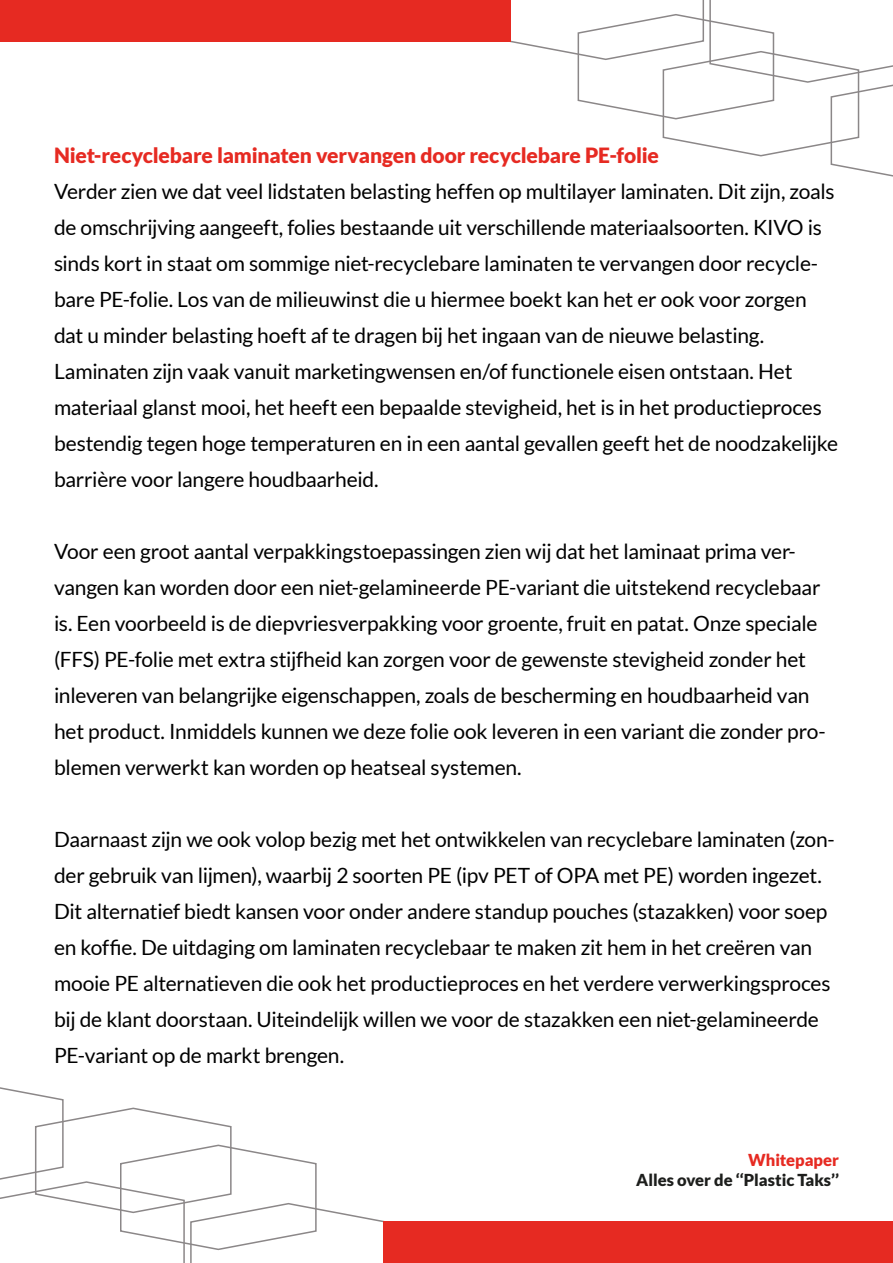
<style>
.page{position:relative;width:893px;height:1263px;background:#fff}
.page>*{position:absolute;margin:0;border:0;box-sizing:border-box;transform-origin:0 0}
.t1{font:21px/36px "Lato";letter-spacing:-.01em;color:#000}
.t2{font:900 21px "Lato";letter-spacing:-.01em;color:#e62a22}
.t3{font:900 16.5px "Lato";color:#1d1e1c}
.t4{font:900 16.5px "Lato";letter-spacing:-.005em;color:#e62a22}
</style>
<div class="page">
<svg style="left:510px;top:0;width:383px;height:177px"></svg>
<svg style="left:0;top:1087px;width:384px;height:176px"></svg>
<div style="left:0;top:0;width:510px;height:42px;background:#e62a22"></div>
<div style="left:384px;top:1221px;width:509px;height:42px;background:#e62a22"></div>
<p class="t2" style="left:54px;top:143px;width:606px">Niet-recyclebare laminaten vervangen door recyclebare PE-folie</p>
<p class="t1" style="left:54px;top:173px;width:785px">Verder zien we dat veel lidstaten belasting heffen op multilayer laminaten. Dit zijn, zoals de omschrijving aangeeft, folies bestaande uit verschillende materiaalsoorten. KIVO is sinds kort in staat om sommige niet-recyclebare laminaten te vervangen door recycle&shy;bare PE-folie. Los van de milieuwinst die u hiermee boekt kan het er ook voor zorgen dat u minder belasting hoeft af te dragen bij het ingaan van de nieuwe belasting.<br>Laminaten zijn vaak vanuit marketingwensen en/of functionele eisen ontstaan. Het materiaal glanst mooi, het heeft een bepaalde stevigheid, het is in het productieproces bestendig tegen hoge temperaturen en in een aantal gevallen geeft het de noodzakelijke barrière voor langere houdbaarheid.</p>
<p class="t1" style="left:54px;top:533px;width:773px">Voor een groot aantal verpakkingstoepassingen zien wij dat het laminaat prima ver&shy;vangen kan worden door een niet-gelamineerde PE-variant die uitstekend recyclebaar is. Een voorbeeld is de diepvriesverpakking voor groente, fruit en patat. Onze speciale (FFS) PE-folie met extra stijfheid kan zorgen voor de gewenste stevigheid zonder het inleveren van belangrijke eigenschappen, zoals de bescherming en houdbaarheid van het product. Inmiddels kunnen we deze folie ook leveren in een variant die zonder pro&shy;blemen verwerkt kan worden op heatseal systemen.</p>
<p class="t1" style="left:54px;top:821px;width:782px">Daarnaast zijn we ook volop bezig met het ontwikkelen van recyclebare laminaten (zon&shy;der gebruik van lijmen), waarbij 2 soorten PE (ipv PET of OPA met PE) worden ingezet.<br>Dit alternatief biedt kansen voor onder andere standup pouches (stazakken) voor soep en koffie. De uitdaging om laminaten recyclebaar te maken zit hem in het creëren van mooie PE alternatieven die ook het productieproces en het verdere verwerkingsproces bij de klant doorstaan. Uiteindelijk willen we voor de stazakken een niet-gelamineerde PE-variant op de markt brengen.</p>
<p class="t4" style="left:748px;top:1150px;width:92px">Whitepaper</p>
<p class="t3" style="left:636px;top:1170px;width:204px">Alles over de ‘‘Plastic Taks’’</p>
</div>
